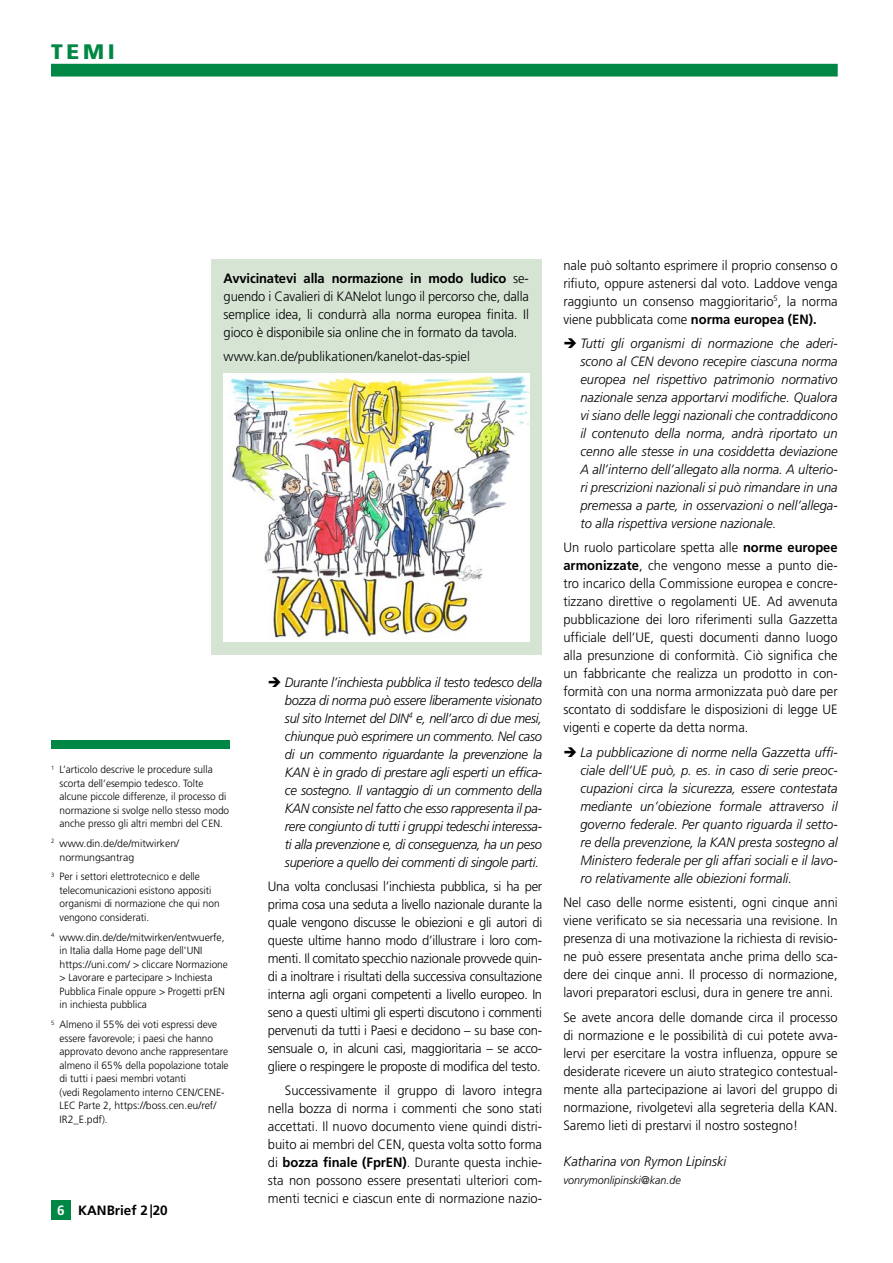
<style>
.page{position:relative;width:893px;height:1263px;background:#fff}
.page>*{position:absolute;margin:0;border:0;box-sizing:border-box;transform-origin:0 0}
.t1{font:900 21px "Frutiger";color:#008745}
.t2{font:300 13.5px/18px "Frutiger LT Std";color:#000;text-align:justify;scale:.96 1}
.t3{font:italic 300 13.5px/18px "Frutiger LT Std";color:#000;text-align:justify;scale:.96 1}
.t4{font:700 13.5px "Frutiger";letter-spacing:-.01em;color:#000;scale:.96 1}
.t5{font:700 13.5px "Frutiger CE";color:#000}
.t6{font:700 13.5px "Frutiger";color:#fff}
.t7{font:italic 300 11.25px "Frutiger LT Std";color:#000;scale:.96 1}
.t8{font:300 10.5px/13.5px "Frutiger LT Std";color:#000;scale:.96 1}
.t9{font:300 10.5px/13.5px "Frutiger LT Std";color:#000}
.s1{font-family:"Frutiger LT Std";font-weight:300}
.s2{font-family:"Frutiger";font-weight:700}
</style>
<div class="page">
<div style="left:51px;top:741px;width:179px;height:8px;background:#008745"></div>
<div style="left:211px;top:259px;width:331px;height:396px;background:#d6e4d4"></div>
<img style="left:224px;top:374px;width:306px;height:267px">
<div style="left:51px;top:64px;width:787px;height:13px;background:#008745"></div>
<div style="left:51px;top:1199px;width:20px;height:20px;background:#008745"></div>
<h1 class="t1" style="left:51px;top:39px;width:65px">TEMI</h1>
<p class="t4" style="left:224px;top:270px;width:320px">Avvicinatevi alla normazione in modo ludico <span class="s1">se-</span></p>
<p class="t2" style="left:224px;top:287px;width:320px">guendo i Cavalieri di KANelot lungo il percorso che, dalla semplice idea, li condurrà alla norma europea finita. Il gioco è disponibile sia online che in formato da tavola.</p>
<p class="t2" style="left:224px;top:348px;width:258px">www.kan.de/publikationen/kanelot-das-spiel</p>
<p class="t8" style="left:60px;top:763px;width:178px;text-indent:-8px"><sup>1</sup> L’articolo descrive le procedure sulla scorta dell’esempio tedesco. Tolte alcune piccole differenze, il processo di normazione si svolge nello stesso modo anche presso gli altri membri del CEN.</p>
<p class="t9" style="left:60px;top:837px;width:121px;text-indent:-9px"><sup>2</sup> www.din.de/de/mitwirken/ normungsantrag</p>
<p class="t8" style="left:60px;top:870px;width:168px;text-indent:-8px"><sup>3</sup> Per i settori elettrotecnico e delle telecomunicazioni esistono appositi organismi di normazione che qui non vengono considerati.</p>
<p class="t9" style="left:60px;top:930px;width:170px;text-indent:-9px"><sup>4</sup> www.din.de/de/mitwirken/entwuerfe, in Italia dalla Home page dell’UNI https://uni.com/ &gt; cliccare Normazione &gt; Lavorare e partecipare &gt; Inchiesta Pubblica Finale oppure &gt; Progetti prEN in inchiesta pubblica</p>
<p class="t8" style="left:60px;top:1018px;width:178px;text-indent:-8px"><sup>5</sup> Almeno il 55% dei voti espressi deve essere favorevole; i paesi che hanno approvato devono anche rappresentare almeno il 65% della popolazione totale di tutti i paesi membri votanti<br>(vedi Regolamento interno CEN/CENE-LEC Parte 2, https://boss.cen.eu/ref/ IR2_E.pdf).</p>
<p class="t6" style="left:57px;top:1202px;width:9px">6</p>
<p class="t5" style="left:78px;top:1202px;width:91px">KANBrief 2 |20</p>
<p class="t3" style="left:285px;top:673px;width:270px;text-indent:-17px">➔ Durante l’inchiesta pubblica il testo tedesco della bozza di norma può essere liberamente visionato sul sito Internet del DIN<sup>4</sup> e, nell’arco di due mesi, chiunque può esprimere un commento. Nel caso di un commento riguardante la prevenzione la KAN è in grado di prestare agli esperti un effica&shy;ce sostegno. Il vantaggio di un commento della KAN consiste nel fatto che esso rappresenta il pa&shy;rere congiunto di tutti i gruppi tedeschi interessa&shy;ti alla prevenzione e, di conseguenza, ha un peso superiore a quello dei commenti di singole parti.</p>
<p class="t2" style="left:268px;top:877px;width:287px">Una volta conclusasi l’inchiesta pubblica, si ha per prima cosa una seduta a livello nazionale durante la quale vengono discusse le obiezioni e gli autori di queste ultime hanno modo d’illustrare i loro com&shy;menti. Il comitato specchio nazionale provvede quin&shy;di a inoltrare i risultati della successiva consultazione interna agli organi competenti a livello europeo. In seno a questi ultimi gli esperti discutono i commenti pervenuti da tutti i Paesi e decidono – su base con&shy;sensuale o, in alcuni casi, maggioritaria – se acco&shy;gliere o respingere le proposte di modifica del testo.</p>
<p class="t2" style="left:268px;top:1082px;width:287px;text-indent:17px">Successivamente il gruppo di lavoro integra nella bozza di norma i commenti che sono stati accettati. Il nuovo documento viene quindi distri&shy;buito ai membri del CEN, questa volta sotto forma di <span class="s2">bozza finale (FprEN)</span>. Durante questa inchie&shy;sta non possono essere presentati ulteriori com&shy;menti tecnici e ciascun ente di normazione nazio-</p>
<p class="t2" style="left:563px;top:256px;width:287px">nale può soltanto esprimere il proprio consenso o rifiuto, oppure astenersi dal voto. Laddove venga raggiunto un consenso maggioritario<sup>5</sup>, la norma viene pubblicata come <span class="s2">norma europea (EN).</span></p>
<p class="t3" style="left:580px;top:334px;width:269px;text-indent:-17px">➔ Tutti gli organismi di normazione che aderi&shy;scono al CEN devono recepire ciascuna norma europea nel rispettivo patrimonio normativo nazionale senza apportarvi modifiche. Qualora vi siano delle leggi nazionali che contraddicono il contenuto della norma, andrà riportato un cenno alle stesse in una cosiddetta deviazione A all’interno dell’allegato alla norma. A ulterio&shy;ri prescrizioni nazionali si può rimandare in una premessa a parte, in osservazioni o nell’allega&shy;to alla rispettiva versione nazionale.</p>
<p class="t2" style="left:563px;top:539px;width:287px">Un ruolo particolare spetta alle <span class="s2">norme europee armonizzate</span>, che vengono messe a punto die&shy;tro incarico della Commissione europea e concre&shy;tizzano direttive o regolamenti UE. Ad avvenuta pubblicazione dei loro riferimenti sulla Gazzetta ufficiale dell’UE, questi documenti danno luogo alla presunzione di conformità. Ciò significa che un fabbricante che realizza un prodotto in con&shy;formità con una norma armonizzata può dare per scontato di soddisfare le disposizioni di legge UE vigenti e coperte da detta norma.</p>
<p class="t3" style="left:580px;top:743px;width:269px;text-indent:-17px">➔ La pubblicazione di norme nella Gazzetta uffi&shy;ciale dell’UE può, p. es. in caso di serie preoc&shy;cupazioni circa la sicurezza, essere contestata mediante un’obiezione formale attraverso il governo federale. Per quanto riguarda il setto&shy;re della prevenzione, la KAN presta sostegno al Ministero federale per gli affari sociali e il lavo&shy;ro relativamente alle obiezioni formali.</p>
<p class="t2" style="left:563px;top:894px;width:287px">Nel caso delle norme esistenti, ogni cinque anni viene verificato se sia necessaria una revisione. In presenza di una motivazione la richiesta di revisio&shy;ne può essere presentata anche prima dello sca&shy;dere dei cinque anni. Il processo di normazione, lavori preparatori esclusi, dura in genere tre anni.</p>
<p class="t2" style="left:563px;top:1008px;width:287px">Se avete ancora delle domande circa il processo di normazione e le possibilità di cui potete avva&shy;lervi per esercitare la vostra influenza, oppure se desiderate ricevere un aiuto strategico contestual&shy;mente alla partecipazione ai lavori del gruppo di normazione, rivolgetevi alla segreteria della KAN.<br>Saremo lieti di prestarvi il nostro sostegno!</p>
<p class="t3" style="left:563px;top:1153px;width:171px">Katharina von Rymon Lipinski</p>
<p class="t7" style="left:563px;top:1173px;width:124px">vonrymonlipinski@kan.de</p>
</div>
